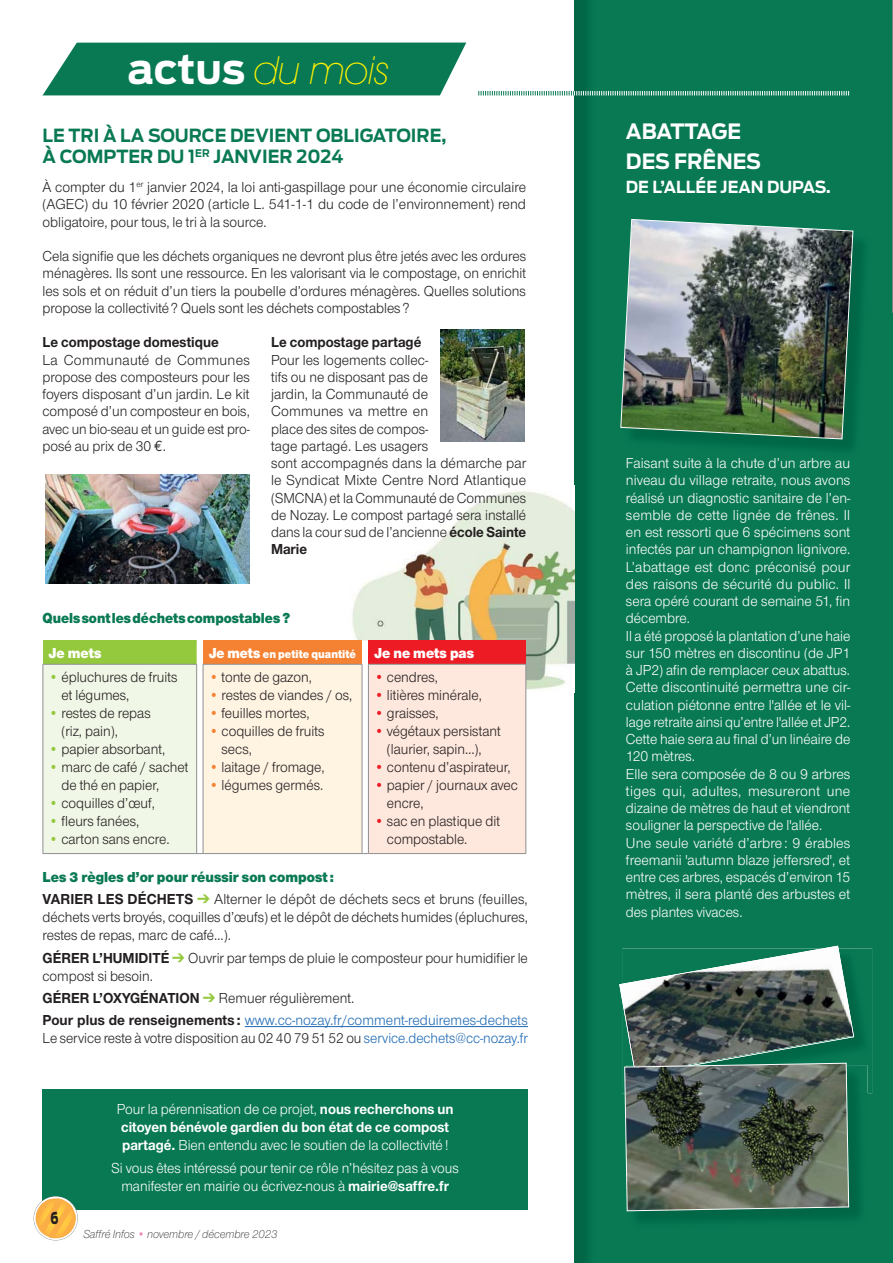
<style>
.page{position:relative;width:893px;height:1263px;background:#fff}
.page>*{position:absolute;margin:0;border:0;box-sizing:border-box;transform-origin:0 0}
.t1{font:italic 200 39px "Avant Garde IT Cby BT";color:#fff200}
.t2{font:700 21px/29.1px "Antenna";color:#fff;scale:.95 1}
.t3{font:700 18px/21.6px "Antenna";color:#097954;scale:.95 1}
.t4{font:700 16.5px "Antenna";color:#fff;scale:.95 1}
.t5{font:900 16.5px "Antenna";color:#231f20;scale:.65 1}
.t6{font:15px/17.2px "Nimbus Sans Novus T";color:#fff}
.t7{font:15px/18px "Nimbus Sans Novus T";color:#231f20;scale:.95 1}
.t8{font:15px/17.2px "Nimbus Sans Novus T";color:#231f20;scale:.96 1}
.t9{font:15px/17.2px "Nimbus Sans Novus T";color:#231f20;text-align:justify}
.t10{font:15px/18px "Nimbus Sans Novus T";color:#fff;scale:.95 1}
.t11{font:15px/22.2px "Nimbus Sans Novus T";letter-spacing:.005em;color:#1d69b4;text-align:center;scale:.96 1}
.t12{font:700 15px "Nimbus Sans Novus T";color:#231f20;scale:.95 1}
.t13{font:15px "Nimbus Sans Novus T";color:#231f20;scale:.94 1}
.t14{font:900 15px "Nimbus Sans Novus T";color:#097954;scale:.95 1}
.t15{font:900 15px "Nimbus Sans Novus T";color:#fff;scale:.93 1}
.t16{font:900 15px "Nimbus Sans Novus T";color:#097954;scale:.93 1}
.t17{font:700 15px "Nimbus Sans Novus T";color:#231f20}
.t18{font:900 15px "Nimbus Sans Novus T";color:#fff;scale:.95 1}
.t19{font:italic 300 12px "Nimbus Sans Novus T";color:#231f20;scale:.95 1}
.s1{font-family:"Antenna";font-weight:700;font-style:normal;font-size:40.5px;color:#fff}
.s2{font-family:"Euro Mono"}
.s3{font-weight:700}
.s4{font-size:12px}
.s5{color:#94c93d}
.s6{color:#f58232}
.s7{color:#ed1c24}
.s8{color:#231f20}
.s9{font-weight:700;color:#231f20}
.s10{color:#1d69b4}
.s11{color:#f287b7}
</style>
<div class="page">
<div style="left:597px;top:0;width:296px;height:1263px;background:#097954"></div>
<img style="left:623px;top:222px;width:249px;height:235px">
<img style="left:620px;top:219px;width:234px;height:221px">
<img style="left:854px;top:948px;width:18px;height:146px">
<img style="left:627px;top:1065px;width:240px;height:165px">
<svg style="left:619px;top:946px;width:235px;height:265px;background:#4d665a"></svg>
<img style="left:574px;top:0;width:23px;height:1263px">
<svg style="left:43px;top:43px;width:423px;height:52px;background:#1a8260"></svg>
<svg style="left:478px;top:91px;width:371px;height:4px"></svg>
<img style="left:352px;top:491px;width:222px;height:202px">
<img style="left:455px;top:527px;width:12px;height:14px">
<hr style="left:245px;top:1026px;width:283px;height:1px;background:#1d69b4">
<div style="left:43px;top:641px;width:154px;height:23px;background:#94c93d"></div>
<div style="left:368px;top:641px;width:158px;height:23px;background:#ed1c24"></div>
<div style="left:43px;top:664px;width:154px;height:189px;background:#f1f7e7"></div>
<div style="left:368px;top:664px;width:158px;height:189px;background:#fee7dc"></div>
<hr style="left:43px;top:664px;width:154px;height:1px;background:#8e9092">
<hr style="left:43px;top:665px;width:1px;height:188px;background:#8e9092">
<hr style="left:196px;top:665px;width:1px;height:188px;background:#8e9092">
<hr style="left:368px;top:664px;width:158px;height:1px;background:#8e9092">
<hr style="left:368px;top:665px;width:1px;height:188px;background:#8e9092">
<hr style="left:525px;top:665px;width:1px;height:188px;background:#8e9092">
<hr style="left:43px;top:853px;width:319px;height:1px;background:#8e9092">
<svg style="left:197px;top:640px;width:171px;height:214px;background:#fce5cf"></svg>
<hr style="left:368px;top:853px;width:158px;height:1px;background:#8e9092">
<img style="left:441px;top:329px;width:84px;height:112px">
<img style="left:45px;top:475px;width:205px;height:108px">
<div style="left:43px;top:1089px;width:485px;height:121px;background:#097954"></div>
<svg style="left:34px;top:1196px;width:44px;height:44px"></svg>
<svg style="left:34px;top:1196px;width:43px;height:44px"></svg>
<svg style="left:36px;top:1198px;width:40px;height:40px;background:#f2bf64"></svg>
<h1 class="t1" style="left:128px;top:56px;width:262px"><span class="s1">actus</span> du mois</h1>
<p class="t3" style="left:43px;top:125px;width:427px">LE TRI À LA SOURCE DEVIENT OBLIGATOIRE,<br>À COMPTER DU 1<sup>ER</sup> JANVIER 2024</p>
<p class="t8" style="left:43px;top:180px;width:505px;text-align:justify">À compter du 1<sup>er</sup> janvier 2024, la loi anti-gaspillage pour une économie circulaire (AGEC) du 10 février 2020 (article L. 541-1-1 du code de l’environnement) rend obligatoire, pour tous, le tri à la source.</p>
<p class="t7" style="left:43px;top:249px;width:511px;line-height:17.2px;text-align:justify">Cela signifie que les déchets organiques ne devront plus être jetés avec les ordures ménagères. Ils sont une ressource. En les valorisant via le compostage, on enrichit les sols et on réduit d’un tiers la poubelle d’ordures ménagères. Quelles solutions propose la collectivité ? Quels sont les déchets compostables ?</p>
<p class="t12" style="left:43px;top:336px;width:187px">Le compostage domestique</p>
<p class="t9" style="left:43px;top:352px;width:209px">La Communauté de Communes propose des composteurs pour les foyers disposant d’un jardin. Le kit composé d’un composteur en bois, avec un bio-seau et un guide est pro&shy;posé au prix de 30 <span class="s2">€</span>.</p>
<p class="t12" style="left:271px;top:336px;width:160px">Le compostage partagé</p>
<p class="t8" style="left:271px;top:352px;width:267px">Pour les logements collec-<br>tifs ou ne disposant pas de<br>jardin, la Communauté de<br>Communes va mettre en<br>place des sites de compos-<br>tage partagé. Les usagers<br>sont accompagnés dans la démarche par le Syndicat Mixte Centre Nord Atlantique (SMCNA) et la Communauté de Communes de Nozay. Le compost partagé sera installé dans la cour sud de l’ancienne <span class="s3">école Sainte<br>Marie</span></p>
<p class="t16" style="left:43px;top:612px;width:268px">Quels sont les déchets compostables ?</p>
<p class="t18" style="left:49px;top:647px;width:57px">Je mets</p>
<p class="t15" style="left:209px;top:647px;width:287px">Je mets <span class="s4">en petite quantité</span> Je ne mets pas</p>
<p class="t7" style="left:61px;top:669px;width:124px;text-indent:-13px"><span class="s5">•</span> épluchures de fruits et légumes,</p>
<p class="t7" style="left:61px;top:705px;width:96px;text-indent:-13px"><span class="s5">•</span> restes de repas (riz, pain),</p>
<p class="t7" style="left:49px;top:741px;width:124px"><span class="s5">•</span> papier absorbant,</p>
<p class="t7" style="left:61px;top:759px;width:135px;text-indent:-13px"><span class="s5">•</span> marc de café / sachet de thé en papier,</p>
<p class="t7" style="left:49px;top:795px;width:113px"><span class="s5">•</span> coquilles d’œuf,</p>
<p class="t7" style="left:49px;top:813px;width:97px"><span class="s5">•</span> fleurs fanées,</p>
<p class="t7" style="left:49px;top:831px;width:129px"><span class="s5">•</span> carton sans encre.</p>
<p class="t7" style="left:209px;top:669px;width:110px"><span class="s6">•</span> tonte de gazon,</p>
<p class="t7" style="left:209px;top:687px;width:152px"><span class="s6">•</span> restes de viandes / os,</p>
<p class="t7" style="left:209px;top:705px;width:108px"><span class="s6">•</span> feuilles mortes,</p>
<p class="t7" style="left:222px;top:723px;width:110px;text-indent:-13px"><span class="s6">•</span> coquilles de fruits secs,</p>
<p class="t7" style="left:209px;top:759px;width:123px"><span class="s6">•</span> laitage / fromage,</p>
<p class="t7" style="left:209px;top:777px;width:122px"><span class="s6">•</span> légumes germés.</p>
<p class="t7" style="left:374px;top:669px;width:68px"><span class="s7">•</span> cendres,</p>
<p class="t7" style="left:374px;top:687px;width:115px"><span class="s7">•</span> litières minérale,</p>
<p class="t7" style="left:374px;top:705px;width:69px"><span class="s7">•</span> graisses,</p>
<p class="t7" style="left:374px;top:723px;width:135px;text-align:center"><span class="s7">•</span> végétaux persistant (laurier, sapin…),</p>
<p class="t7" style="left:374px;top:759px;width:145px"><span class="s7">•</span> contenu d’aspirateur,</p>
<p class="t7" style="left:387px;top:777px;width:139px;text-indent:-13px"><span class="s7">•</span> papier / journaux avec encre,</p>
<p class="t7" style="left:387px;top:813px;width:121px;text-indent:-13px"><span class="s7">•</span> sac en plastique dit compostable.</p>
<p class="t14" style="left:43px;top:871px;width:309px">Les 3 règles d’or pour réussir son compost :</p>
<p class="t17" style="left:43px;top:893px;width:152px">VARIER LES DÉCHETS</p>
<p class="t9" style="left:43px;top:892px;width:487px;line-height:18px;text-indent:172px">Alterner le dépôt de déchets secs et bruns (feuilles, déchets verts broyés, coquilles d’œufs) et le dépôt de déchets humides (épluchures, restes de repas, marc de café…).</p>
<p class="t12" style="left:43px;top:952px;width:135px">GÉRER L’HUMIDITÉ</p>
<p class="t7" style="left:188px;top:950px;width:359px">Ouvrir par temps de pluie le composteur pour humidifier le</p>
<p class="t7" style="left:43px;top:968px;width:118px">compost si besoin.</p>
<p class="t12" style="left:43px;top:992px;width:167px">GÉRER L’OXYGÉNATION</p>
<p class="t11" style="left:43px;top:988px;width:507px"><span class="s8">Remuer régulièrement.<br></span><span class="s9">Pour plus de renseignements :</span> www.cc-nozay.fr/comment-reduiremes-dechets</p>
<p class="t13" style="left:43px;top:1032px;width:518px">Le service reste à votre disposition au 02 40 79 51 52 ou <span class="s10">service.dechets@cc-nozay.fr</span></p>
<p class="t5" style="left:51px;top:1209px;width:14px">6</p>
<p class="t10" style="left:117px;top:1102px;width:356px">Pour la pérennisation de ce projet, <span class="s3">nous recherchons un citoyen bénévole gardien du bon état de ce compost partagé.</span> Bien entendu avec le soutien de la collectivité !</p>
<p class="t10" style="left:112px;top:1160px;width:367px;text-align:center">Si vous êtes intéressé pour tenir ce rôle n’hésitez pas à vous manifester en mairie ou écrivez-nous à <span class="s3">mairie@saffre.fr</span></p>
<p class="t19" style="left:83px;top:1227px;width:206px">Saffré Infos <span class="s11">•</span> novembre / décembre 2023</p>
<h2 class="t2" style="left:626px;top:119px;width:144px">ABATTAGE<br>DES FRÊNES</h2>
<p class="t4" style="left:626px;top:180px;width:217px">DE L’ALLÉE JEAN DUPAS.</p>
<p class="t6" style="left:626px;top:456px;width:226px">Faisant suite à la chute d’un arbre au niveau du village retraite, nous avons réalisé un diagnostic sanitaire de l’en&shy;semble de cette lignée de frênes. Il en est ressorti que 6 spécimens sont infectés par un champignon lignivore.<br>L’abattage est donc préconisé pour des raisons de sécurité du public. Il sera opéré courant de semaine 51, fin décembre.<br>Il a été proposé la plantation d’une haie sur 150 mètres en discontinu (de JP1 à JP2) afin de remplacer ceux abattus.<br>Cette discontinuité permettra une cir&shy;culation piétonne entre l'allée et le vil&shy;lage retraite ainsi qu’entre l'allée et JP2.<br>Cette haie sera au final d’un linéaire de 120 mètres.<br>Elle sera composée de 8 ou 9 arbres tiges qui, adultes, mesureront une dizaine de mètres de haut et viendront souligner la perspective de l'allée.<br>Une seule variété d’arbre : 9 érables freemanii 'autumn blaze jeffersred', et entre ces arbres, espacés d’environ 15 mètres, il sera planté des arbustes et des plantes vivaces.</p>
</div>
